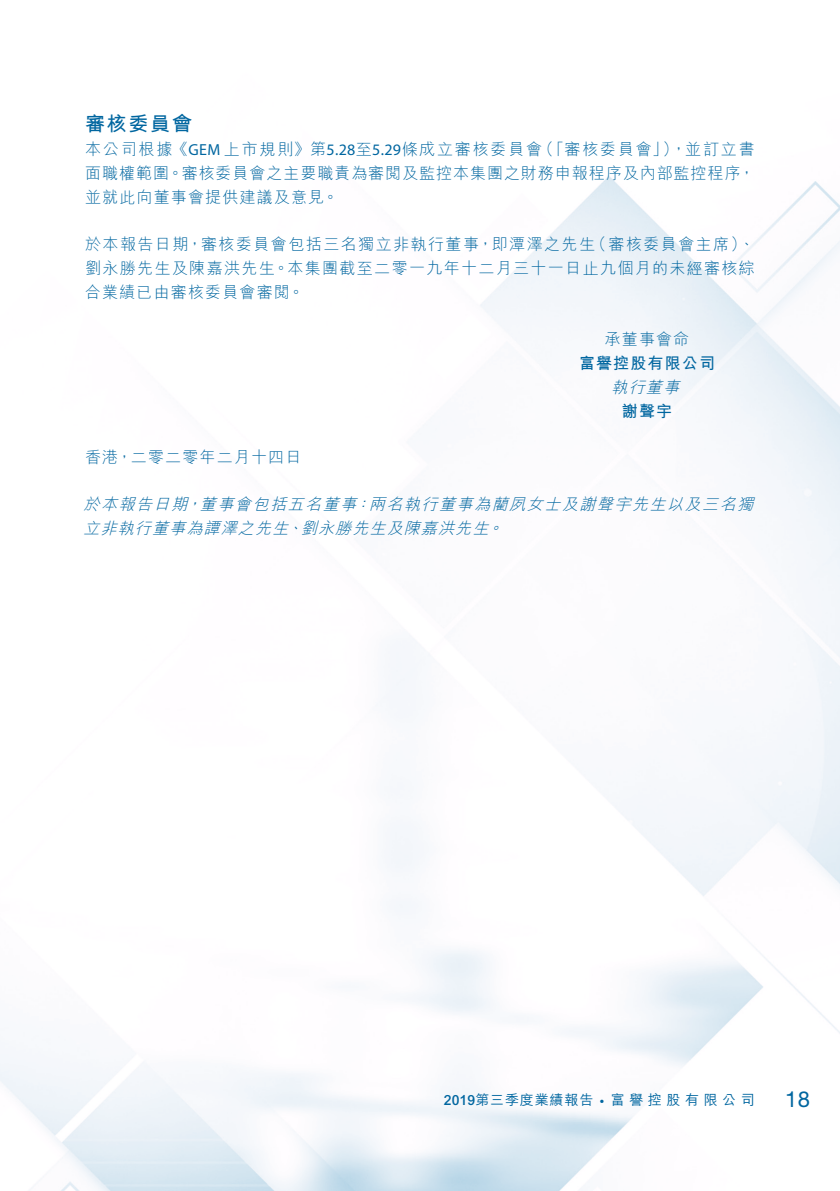
<style>
.page{position:relative;width:840px;height:1191px;background:#fff}
.page>*{position:absolute;margin:0;border:0;box-sizing:border-box;transform-origin:0 0}
.t1{font:22px "Helvetica Neue LT Std";color:#0066a0}
.t2{font:700 20px "M Hei HK";letter-spacing:.085em;color:#0066a0}
.t3{font:300 16px/24px "M Hei HK";letter-spacing:.07em;color:#0066a0;text-align:justify}
.t4{font:italic 300 16px/24px "M Hei HK";color:#0066a0}
.t5{font:700 16px "M Hei HK";letter-spacing:.07em;color:#0066a0}
.t6{font:500 14px "M Hei HK";letter-spacing:.06em;color:#0066a0}
.s1{font-family:"Myriad Pro";font-weight:400}
.s2{font-family:"Arial MT Std"}
.s3{font-family:"Myriad Pro";font-weight:600}
</style>
<div class="page">
<img style="left:0;top:176px;width:839px;height:1015px">
<p class="t2" style="left:85px;top:109px;width:108px">審核委員會</p>
<p class="t3" style="left:85px;top:137px;width:671px">本公司根據《<span class="s1">GEM</span> 上市規則》第<span class="s1">5.28</span>至<span class="s1">5.29</span>條成立審核委員會（「審核委員會」），並訂立書面職權範圍。審核委員會之主要職責為審閱及監控本集團之財務申報程序及內部監控程序，並就此向董事會提供建議及意見。</p>
<p class="t3" style="left:85px;top:232px;width:671px">於本報告日期，審核委員會包括三名獨立非執行董事，即潭澤之先生（審核委員會主席）、劉永勝先生及陳嘉洪先生。本集團截至二零一九年十二月三十一日止九個月的未經審核綜合業績已由審核委員會審閱。</p>
<p class="t3" style="left:604px;top:326px;width:86px">承董事會命</p>
<p class="t5" style="left:578px;top:351px;width:137px">富譽控股有限公司</p>
<p class="t4" style="left:611px;top:374px;width:73px">執行董事</p>
<p class="t5" style="left:621px;top:399px;width:52px">謝聲宇</p>
<p class="t3" style="left:85px;top:445px;width:218px">香港，二零二零年二月十四日</p>
<p class="t4" style="left:83px;top:492px;width:675px">於本報告日期，董事會包括五名董事：兩名執行董事為藺夙女士及謝聲宇先生以及三名獨立非執行董事為譚澤之先生、劉永勝先生及陳嘉洪先生。</p>
<p class="t6" style="left:443px;top:1089px;width:312px"><span class="s2">2019</span>第三季度業績報告 <span class="s3">•</span> 富 譽 控 股 有 限 公 司</p>
<h1 class="t1" style="left:784px;top:1086px;width:26px">18</h1>
</div>
